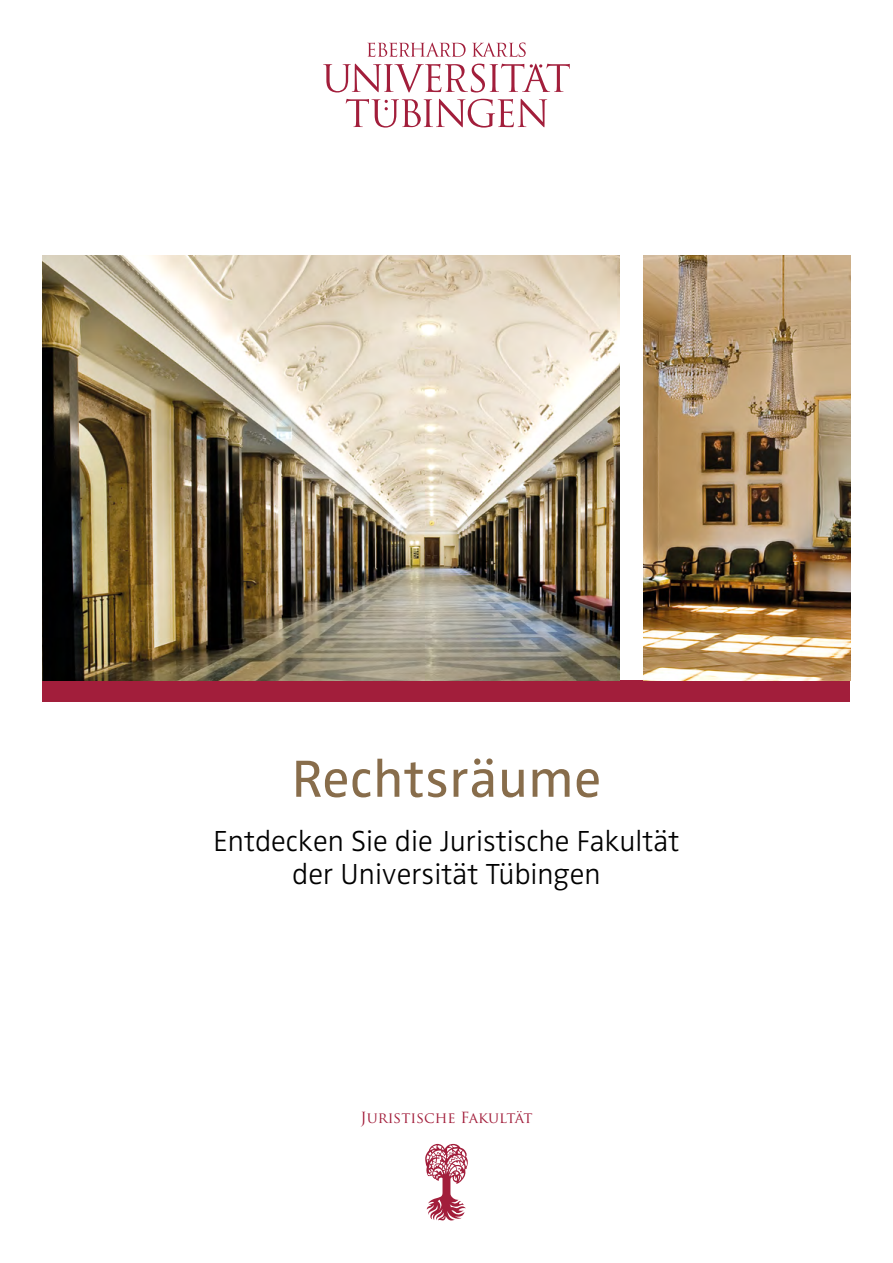
<style>
.page{position:relative;width:893px;height:1263px;background:#fff}
.page>*{position:absolute;margin:0;border:0;box-sizing:border-box;transform-origin:0 0}
.t1{font:54px "Zwo OT";letter-spacing:.015em;color:#886d4b}
.t2{font:300 30px/33px "Zwo OT";color:#000;text-align:center}
.t3{font:15px "Trajan Pro";color:#a21e3b}
</style>
<div class="page">
<svg style="left:425px;top:1144px;width:43px;height:76px"></svg>
<svg style="left:323px;top:43px;width:247px;height:85px"></svg>
<div style="left:43px;top:680px;width:807px;height:22px;background:#a21e3b"></div>
<img style="left:643px;top:255px;width:207px;height:425px">
<img style="left:43px;top:255px;width:576px;height:425px">
<h1 class="t1" style="left:292px;top:747px;width:311px">Rechtsräume</h1>
<p class="t2" style="left:214px;top:825px;width:467px">Entdecken Sie die Juristische Fakultät der Universität Tübingen</p>
<p class="t3" style="left:360px;top:1108px;width:173px">Juristische Fakultät</p>
</div>
